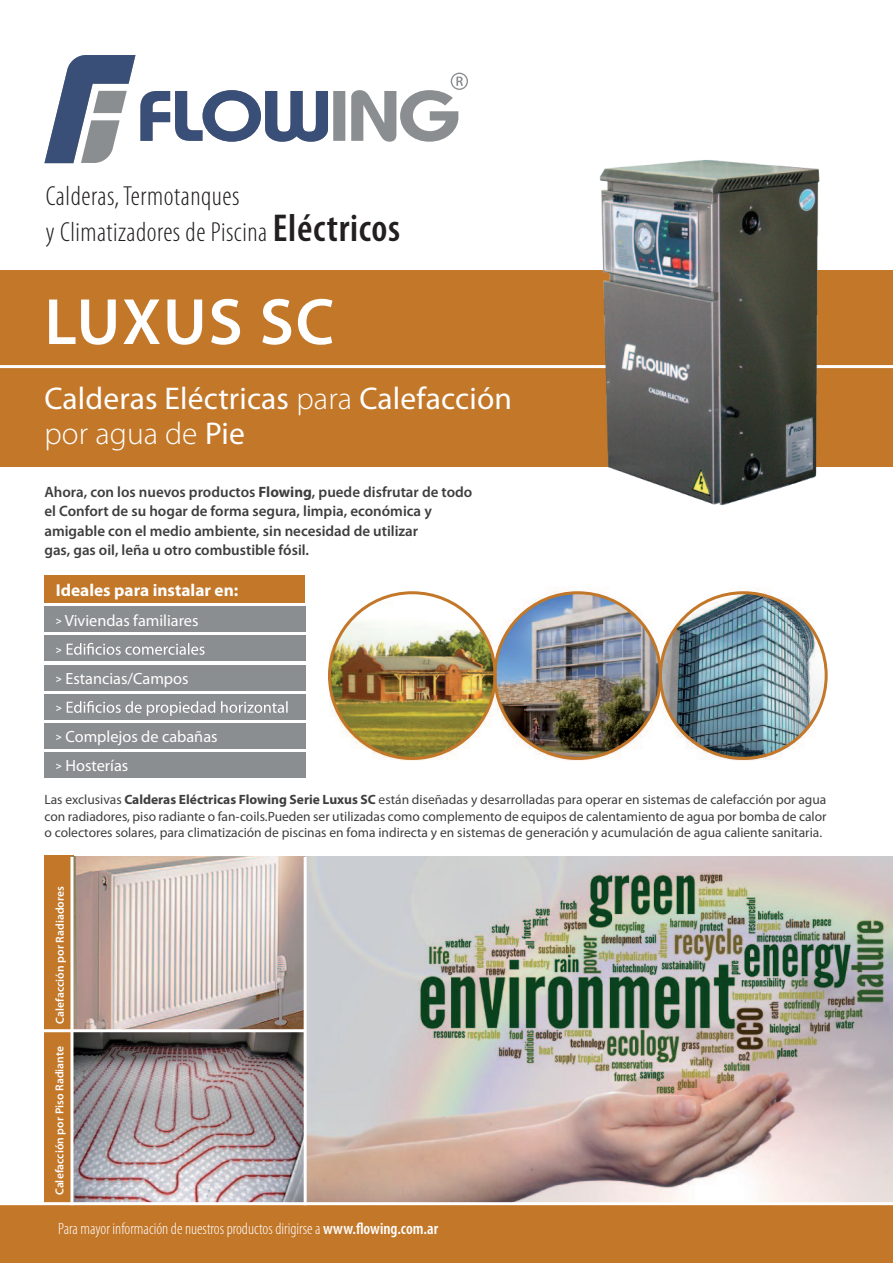
<style>
.page{position:relative;width:893px;height:1263px;background:#fff}
.page>*{position:absolute;margin:0;border:0;box-sizing:border-box;transform-origin:0 0}
.t1{font:600 66px "Myriad Pro";letter-spacing:.025em;color:#fff}
.t2{font:31.5px/34.5px "Myriad Pro";letter-spacing:.005em;color:#fff}
.t3{font:300 condensed 27.6px/36.3px "Myriad Pro";letter-spacing:.02em;color:#231f20}
.t4{font:700 17.25px "Myriad Pro";color:#fff}
.t5{font:300 condensed 16.5px "Myriad Pro";color:#fff}
.t6{font:16.2px/29.1px "Myriad Pro";color:#fff}
.t7{font:600 15px/19.5px "Myriad Pro";color:#3e3e3f}
.t8{font:13.5px/16.5px "Myriad Pro";color:#3e3e3f;text-align:justify}
.t9{font:600 11.55px "Myriad Pro";letter-spacing:.005em;color:#fff}
.t10{font:700 10.2px "Myriad Pro";color:#fff}
.s1{font-weight:600;font-size:39px}
.s2{font-weight:300}
.s3{font-weight:700}
.s4{font-weight:700;font-size:10.2px}
.s5{font-weight:600}
</style>
<div class="page">
<div style="left:44px;top:856px;width:30px;height:349px;background:#c37729"></div>
<img style="left:305px;top:856px;width:588px;height:346px">
<div style="left:0;top:270px;width:893px;height:196px;background:#c37729"></div>
<div style="left:0;top:1205px;width:893px;height:58px;background:#c37729"></div>
<div style="left:44px;top:575px;width:261px;height:28px;background:#c37729"></div>
<div style="left:44px;top:636px;width:262px;height:25px;background:#8b8e90"></div>
<div style="left:44px;top:606px;width:262px;height:26px;background:#8b8e90"></div>
<div style="left:44px;top:665px;width:262px;height:25px;background:#8b8e90"></div>
<div style="left:44px;top:694px;width:262px;height:25px;background:#8b8e90"></div>
<div style="left:44px;top:723px;width:262px;height:26px;background:#8b8e90"></div>
<div style="left:44px;top:753px;width:262px;height:25px;background:#8b8e90"></div>
<svg style="left:67px;top:643px;width:138px;height:12px"></svg>
<svg style="left:67px;top:701px;width:221px;height:15px"></svg>
<hr style="left:0;top:365px;width:893px;height:3px;background:#fff">
<img style="left:329px;top:588px;width:497px;height:173px">
<svg style="left:333px;top:72px;width:135px;height:70px"></svg>
<svg style="left:44px;top:55px;width:284px;height:108px"></svg>
<img style="left:73px;top:1032px;width:231px;height:170px">
<img style="left:72px;top:856px;width:233px;height:173px">
<hr style="left:34px;top:1029px;width:271px;height:3px;background:#fff">
<hr style="left:0;top:1202px;width:893px;height:3px;background:#fff">
<hr style="left:70px;top:857px;width:3px;height:348px;background:#fff">
<hr style="left:304px;top:857px;width:3px;height:348px;background:#fff">
<img style="left:598px;top:160px;width:223px;height:346px">
<h3 class="t3" style="left:46px;top:178px;width:356px">Calderas,Termotanques<br>y Climatizadores de Piscina <span class="s1">Eléctricos</span></h3>
<h1 class="t1" style="left:44px;top:280px;width:291px">LUXUS SC</h1>
<h2 class="t2" style="left:44px;top:381px;width:469px">Calderas Eléctricas <span class="s2">para</span> Calefacción <span class="s2">por agua de</span> Pie</h2>
<p class="t7" style="left:44px;top:482px;width:429px">Ahora, con los nuevos productos <span class="s3">Flowing</span>, puede disfrutar de todo el Confort de su hogar de forma segura, limpia, económica y amigable con el medio ambiente, sin necesidad de utilizar<br>gas, gas oil, leña u otro combustible fósil.</p>
<p class="t4" style="left:56px;top:578px;width:184px">Ideales para instalar en:</p>
<p class="t6" style="left:56px;top:605px;width:144px"><span class="s4">&gt;</span> Viviendas familiares</p>
<p class="t10" style="left:56px;top:642px;width:8px">&gt;</p>
<p class="t6" style="left:56px;top:663px;width:134px"><span class="s4">&gt;</span> Estancias/Campos</p>
<p class="t10" style="left:56px;top:700px;width:8px">&gt;</p>
<p class="t6" style="left:56px;top:721px;width:163px"><span class="s4">&gt;</span> Complejos de cabañas <span class="s4">&gt;</span> Hosterías</p>
<p class="t8" style="left:44px;top:791px;width:784px">Las exclusivas <span class="s3">Calderas Eléctricas Flowing Serie Luxus SC</span> están diseñadas y desarrolladas para operar en sistemas de calefacción por agua con radiadores, piso radiante o fan-coils.Pueden ser utilizadas como complemento de equipos de calentamiento de agua por bomba de calor o colectores solares, para climatización de piscinas en foma indirecta y en sistemas de generación y acumulación de agua caliente sanitaria.</p>
<p class="t9" style="left:53px;top:1023px;width:139px;rotate:-90deg">Calefacción por Radiadores</p>
<p class="t9" style="left:52px;top:1195px;width:151px;rotate:-90deg">Calefacción por Piso Radiante</p>
<p class="t5" style="left:58px;top:1220px;width:381px">Para mayor información de nuestros productos dirigirse a <span class="s5">www.flowing.com.ar</span></p>
</div>
